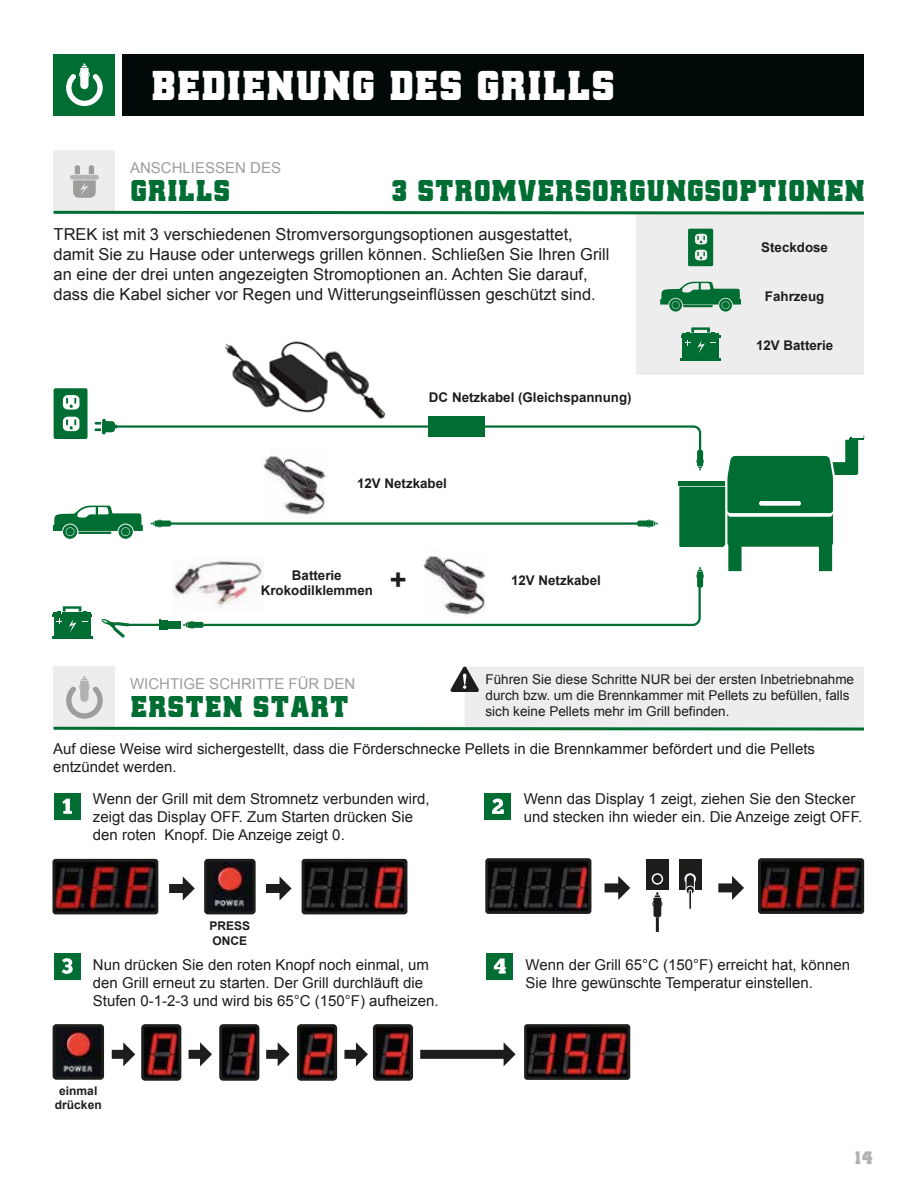
<style>
.page{position:relative;width:918px;height:1188px;background:#fff}
.page>*{position:absolute;margin:0;border:0;box-sizing:border-box;transform-origin:0 0}
.t1{font:41.55px "GMGPRIME Regular";color:#fff}
.t2{font:30px "GMGPRIME Regular";color:#006d32}
.t3{font:700 28.8px "Arial";color:#1d1d1b}
.t4{font:18px "GMGPRIME Regular";color:#b3b2b2}
.t5{font:16.5px/19.8px "Arial";color:#1d1d1b}
.t6{font:15px/18px "Arial";color:#1d1d1b}
.t7{font:15px "Arial";color:#9d9d9c}
.t8{font:13.5px/16.2px "Arial";color:#1d1d1b}
.t9{font:700 13.35px "Arial";color:#1d1d1b}
.t10{font:700 12px/14.4px "Arial";color:#1d1d1b}
</style>
<div class="page">
<div style="left:636px;top:212px;width:227px;height:162px;background:#ededed"></div>
<div style="left:54px;top:54px;width:61px;height:62px;background:#006d32"></div>
<svg style="left:66px;top:64px;width:37px;height:42px"></svg>
<svg style="left:94px;top:419px;width:23px;height:16px"></svg>
<svg style="left:54px;top:388px;width:33px;height:51px"></svg>
<svg style="left:688px;top:229px;width:25px;height:37px"></svg>
<hr style="left:117px;top:425px;width:311px;height:3px;background:#006d32">
<hr style="left:167px;top:522px;width:473px;height:3px;background:#006d32">
<svg style="left:151px;top:519px;width:20px;height:9px"></svg>
<img style="left:208px;top:863px;width:43px;height:47px">
<div style="left:204px;top:859px;width:51px;height:55px;border:3px solid #1d1d1b;border-radius:2px"></div>
<div style="left:54px;top:793px;width:26px;height:26px;background:#006d32"></div>
<svg style="left:62px;top:799px;width:10px;height:15px"></svg>
<div style="left:485px;top:793px;width:26px;height:26px;background:#006d32"></div>
<svg style="left:492px;top:799px;width:12px;height:15px"></svg>
<div style="left:54px;top:953px;width:26px;height:26px;background:#006d32"></div>
<svg style="left:62px;top:958px;width:11px;height:16px"></svg>
<div style="left:487px;top:953px;width:26px;height:26px;background:#006d32"></div>
<svg style="left:494px;top:958px;width:12px;height:16px"></svg>
<svg style="left:652px;top:892px;width:10px;height:25px"></svg>
<div style="left:169px;top:884px;width:15px;height:9px;background:#1d1d1b"></div>
<svg style="left:183px;top:877px;width:12px;height:23px"></svg>
<div style="left:266px;top:884px;width:15px;height:9px;background:#1d1d1b"></div>
<svg style="left:279px;top:876px;width:12px;height:25px"></svg>
<div style="left:718px;top:883px;width:15px;height:9px;background:#1d1d1b"></div>
<svg style="left:732px;top:876px;width:12px;height:24px"></svg>
<div style="left:604px;top:883px;width:16px;height:9px;background:#1d1d1b"></div>
<svg style="left:618px;top:876px;width:12px;height:24px"></svg>
<img style="left:145px;top:1028px;width:32px;height:49px">
<div style="left:141px;top:1024px;width:40px;height:57px;border:3px solid #1d1d1b;border-radius:2px"></div>
<img style="left:223px;top:1028px;width:32px;height:49px">
<div style="left:219px;top:1024px;width:40px;height:57px;border:3px solid #1d1d1b;border-radius:2px"></div>
<img style="left:301px;top:1028px;width:32px;height:49px">
<div style="left:297px;top:1024px;width:40px;height:57px;border:3px solid #1d1d1b;border-radius:2px"></div>
<img style="left:377px;top:1028px;width:32px;height:49px">
<div style="left:373px;top:1024px;width:40px;height:57px;border:3px solid #1d1d1b;border-radius:2px"></div>
<div style="left:112px;top:1050px;width:13px;height:9px;background:#1d1d1b"></div>
<svg style="left:123px;top:1042px;width:12px;height:24px"></svg>
<div style="left:188px;top:1050px;width:14px;height:9px;background:#1d1d1b"></div>
<svg style="left:200px;top:1042px;width:12px;height:24px"></svg>
<div style="left:266px;top:1050px;width:13px;height:9px;background:#1d1d1b"></div>
<svg style="left:278px;top:1042px;width:12px;height:24px"></svg>
<div style="left:344px;top:1050px;width:13px;height:9px;background:#1d1d1b"></div>
<svg style="left:356px;top:1042px;width:12px;height:24px"></svg>
<div style="left:420px;top:1050px;width:85px;height:9px;background:#1d1d1b"></div>
<svg style="left:503px;top:1042px;width:12px;height:24px"></svg>
<img style="left:489px;top:862px;width:98px;height:48px">
<div style="left:485px;top:858px;width:106px;height:56px;border:3px solid #1d1d1b;border-radius:2px"></div>
<img style="left:305px;top:863px;width:98px;height:47px">
<div style="left:301px;top:859px;width:106px;height:55px;border:3px solid #1d1d1b;border-radius:2px"></div>
<img style="left:762px;top:862px;width:98px;height:48px">
<div style="left:758px;top:858px;width:106px;height:56px;border:3px solid #1d1d1b;border-radius:2px"></div>
<img style="left:56px;top:863px;width:98px;height:47px">
<div style="left:52px;top:859px;width:106px;height:55px;border:3px solid #1d1d1b;border-radius:2px"></div>
<img style="left:528px;top:1028px;width:98px;height:48px">
<div style="left:524px;top:1024px;width:106px;height:56px;border:3px solid #1d1d1b;border-radius:2px"></div>
<div style="left:678px;top:859px;width:23px;height:31px;background:#1d1d1b"></div>
<div style="left:684px;top:873px;width:12px;height:12px;border:2px solid #fff;border-radius:50%"></div>
<div style="left:646px;top:859px;width:22px;height:31px;background:#1d1d1b"></div>
<div style="left:651px;top:873px;width:12px;height:12px;border:2px solid #fff;border-radius:50%"></div>
<div style="left:686px;top:875px;width:8px;height:19px;background:#1d1d1b;border-radius:4px"></div>
<div style="left:685px;top:874px;width:9px;height:21px;border:1px solid #fff;border-radius:4px"></div>
<div style="left:685px;top:886px;width:9px;height:9px;border:1px solid #fff;border-radius:50%"></div>
<hr style="left:656px;top:917px;width:3px;height:15px;background:#1d1d1b">
<svg style="left:688px;top:890px;width:4px;height:20px"></svg>
<div style="left:54px;top:151px;width:61px;height:61px;background:#ededed"></div>
<svg style="left:75px;top:165px;width:5px;height:9px"></svg>
<svg style="left:89px;top:165px;width:5px;height:9px"></svg>
<div style="left:70px;top:175px;width:29px;height:5px;background:#b3b2b2;border-radius:2px"></div>
<svg style="left:73px;top:180px;width:23px;height:18px"></svg>
<div style="left:123px;top:54px;width:741px;height:62px;background:#020a09"></div>
<svg style="left:53px;top:209px;width:811px;height:7px"></svg>
<svg style="left:53px;top:667px;width:811px;height:64px"></svg>
<img style="left:57px;top:1028px;width:43px;height:48px">
<div style="left:53px;top:1024px;width:51px;height:56px;border:3px solid #1d1d1b;border-radius:2px"></div>
<img style="left:225px;top:341px;width:161px;height:78px">
<div style="left:428px;top:416px;width:56px;height:21px;background:#006d32"></div>
<svg style="left:183px;top:424px;width:681px;height:205px"></svg>
<svg style="left:63px;top:525px;width:14px;height:14px"></svg>
<svg style="left:118px;top:525px;width:15px;height:14px"></svg>
<svg style="left:53px;top:506px;width:90px;height:30px"></svg>
<svg style="left:669px;top:299px;width:13px;height:13px"></svg>
<svg style="left:719px;top:299px;width:13px;height:13px"></svg>
<svg style="left:660px;top:282px;width:81px;height:27px"></svg>
<div style="left:54px;top:617px;width:36px;height:19px;background:#006d32"></div>
<hr style="left:52px;top:637px;width:40px;height:2px;background:#006d32">
<hr style="left:53px;top:614px;width:39px;height:2px;background:#006d32">
<svg style="left:54px;top:606px;width:36px;height:7px"></svg>
<svg style="left:69px;top:619px;width:7px;height:13px"></svg>
<div style="left:682px;top:338px;width:36px;height:19px;background:#006d32"></div>
<hr style="left:680px;top:358px;width:40px;height:2px;background:#006d32">
<hr style="left:681px;top:335px;width:39px;height:3px;background:#006d32">
<svg style="left:682px;top:327px;width:36px;height:7px"></svg>
<svg style="left:697px;top:340px;width:18px;height:13px"></svg>
<svg style="left:101px;top:619px;width:28px;height:19px"></svg>
<img style="left:172px;top:556px;width:93px;height:58px">
<div style="left:168px;top:621px;width:13px;height:8px;background:#006d32"></div>
<div style="left:161px;top:620px;width:7px;height:9px;background:#006d32"></div>
<svg style="left:159px;top:620px;width:2px;height:10px"></svg>
<hr style="left:127px;top:624px;width:33px;height:2px;background:#006d32">
<h1 class="t1" style="left:151px;top:61px;width:466px">BEDIENUNG DES GRILLS</h1>
<p class="t7" style="left:130px;top:158px;width:152px">ANSCHLIESSEN DES</p>
<h2 class="t2" style="left:130px;top:173px;width:102px">GRILLS</h2>
<h2 class="t2" style="left:391px;top:173px;width:475px">3 STROMVERSORGUNGSOPTIONEN</h2>
<p class="t5" style="left:54px;top:225px;width:557px">TREK ist mit 3 verschiedenen Stromversorgungsoptionen ausgestattet, damit Sie zu Hause oder unterwegs grillen können. Schließen Sie Ihren Grill an eine der drei unten angezeigten Stromoptionen an. Achten Sie darauf, dass die Kabel sicher vor Regen und Witterungseinflüssen geschützt sind.</p>
<p class="t9" style="left:429px;top:389px;width:204px">DC Netzkabel (Gleichspannung)</p>
<p class="t9" style="left:357px;top:475px;width:91px">12V Netzkabel</p>
<p class="t9" style="left:292px;top:567px;width:51px">Batterie</p>
<h3 class="t3" style="left:390px;top:561px;width:18px">+</h3>
<p class="t9" style="left:511px;top:571px;width:91px">12V Netzkabel</p>
<p class="t9" style="left:261px;top:582px;width:114px">Krokodilklemmen</p>
<p class="t9" style="left:761px;top:238px;width:68px">Steckdose</p>
<p class="t9" style="left:765px;top:288px;width:61px">Fahrzeug</p>
<p class="t9" style="left:756px;top:337px;width:79px">12V Batterie</p>
<p class="t7" style="left:130px;top:673px;width:226px">WICHTIGE SCHRITTE FÜR DEN</p>
<p class="t8" style="left:485px;top:671px;width:370px">Führen Sie diese Schritte NUR bei der ersten Inbetriebnahme durch bzw. um die Brennkammer mit Pellets zu befüllen, falls sich keine Pellets mehr im Grill befinden.</p>
<h2 class="t2" style="left:130px;top:689px;width:221px">ERSTEN START</h2>
<p class="t6" style="left:53px;top:740px;width:763px">Auf diese Weise wird sichergestellt, dass die Förderschnecke Pellets in die Brennkammer befördert und die Pellets entzündet werden.</p>
<p class="t6" style="left:93px;top:790px;width:338px">Wenn der Grill mit dem Stromnetz verbunden wird, zeigt das Display OFF. Zum Starten drücken Sie den roten Knopf. Die Anzeige zeigt 0.</p>
<p class="t6" style="left:523px;top:790px;width:340px">Wenn das Display 1 zeigt, ziehen Sie den Stecker und stecken ihn wieder ein. Die Anzeige zeigt OFF.</p>
<p class="t10" style="left:209px;top:919px;width:42px">PRESS<br>ONCE</p>
<p class="t6" style="left:93px;top:956px;width:347px">Nun drücken Sie den roten Knopf noch einmal, um den Grill erneut zu starten. Der Grill durchläuft die<br>Stufen 0-1-2-3 und wird bis 65°C (150°F) aufheizen.</p>
<p class="t10" style="left:55px;top:1084px;width:48px;text-align:center">einmal drücken</p>
<p class="t6" style="left:525px;top:956px;width:326px">Wenn der Grill 65°C (150°F) erreicht hat, können<br>Sie Ihre gewünschte Temperatur einstellen.</p>
<p class="t4" style="left:854px;top:1147px;width:20px">14</p>
</div>
